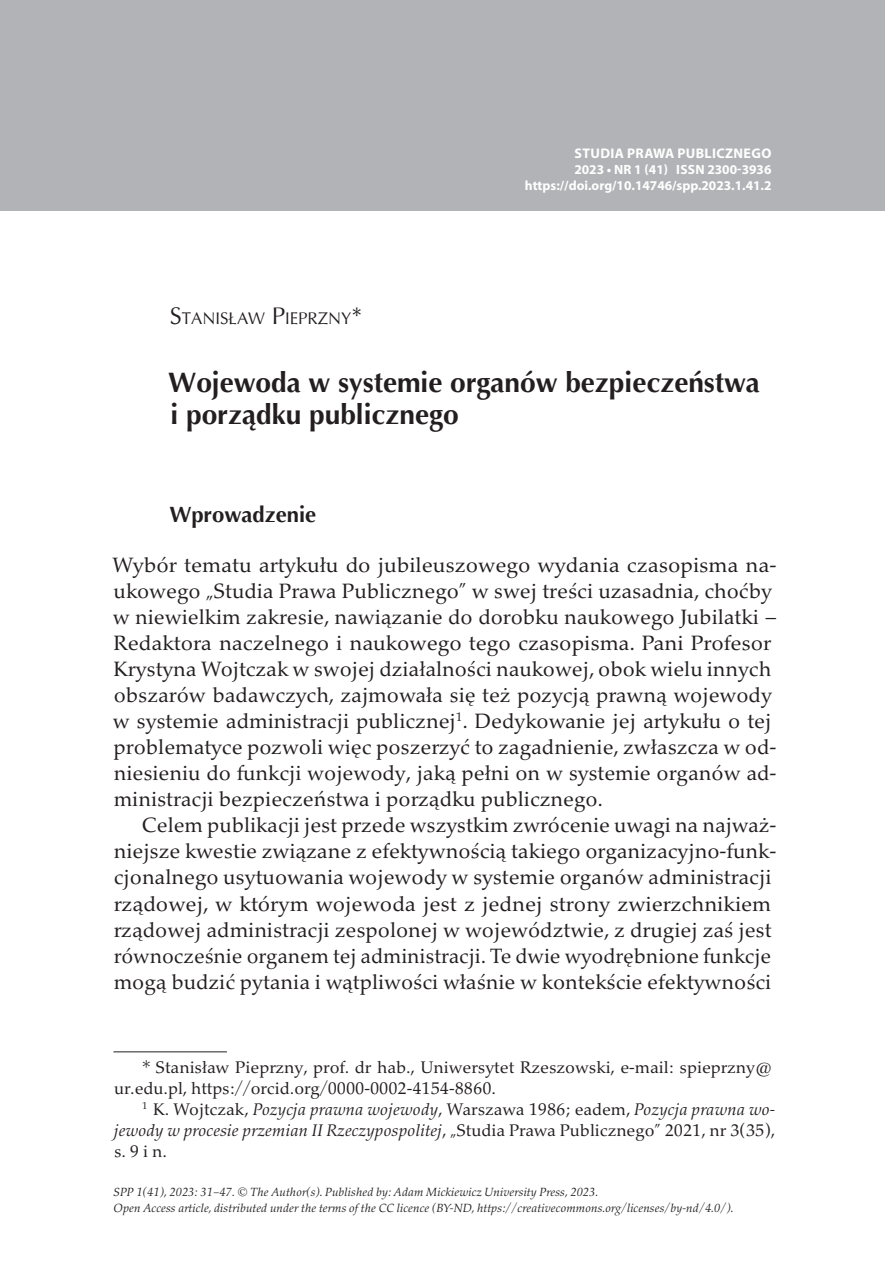
<style>
.page{position:relative;width:885px;height:1276px;background:#fff}
.page>*{position:absolute;margin:0;border:0;box-sizing:border-box;transform-origin:0 0}
.t1{font:700 28px/32px "Optima";color:#231f20}
.t2{font:700 22px "Optima";color:#231f20}
.t3{font:21px/26px "Palatino Nova Pro";color:#231f20}
.t4{font:italic 17px/21px "Palatino Nova Pro";color:#231f20;text-align:justify}
.t5{font:17px/21px "Palatino Nova Pro";color:#231f20}
.t6{font:16.8px "Optima";color:#231f20}
.t7{font:700 14px "Myriad Pro";letter-spacing:.025em;color:#fff}
.t8{font:700 13.4px "Myriad Pro";color:#fff}
.t9{font:italic 12px/16px "Palatino Nova Pro";color:#231f20}
.s1{font-size:24px}
.s2{font-style:normal}
</style>
<div class="page">
<div style="left:0;top:0;width:884px;height:211px;background:#b2b3b7"></div>
<hr style="left:113px;top:1051px;width:114px;height:1px;background:#231f20">
<p class="t7" style="left:574px;top:144px;width:198px">STUDIA PRAWA PUBLICZNEGO</p>
<p class="t8" style="left:574px;top:161px;width:198px">2023 • NR 1 (41) ISSN 2300-3936</p>
<p class="t6" style="left:170px;top:308px;width:194px"><span class="s1">S</span>TANISŁAW <span class="s1">P</span>IEPRZNY<span class="s1">*</span></p>
<p class="t8" style="left:525px;top:177px;width:248px">https://doi.org/10.14746/spp.2023.1.41.2</p>
<h1 class="t1" style="left:168px;top:367px;width:593px">Wojewoda w systemie organów bezpieczeństwa i porządku publicznego</h1>
<p class="t2" style="left:169px;top:501px;width:148px">Wprowadzenie</p>
<p class="t3" style="left:112px;top:553px;width:666px">Wybór tematu artykułu do jubileuszowego wydania czasopisma na&shy;ukowego „Studia Prawa Publicznego” w swej treści uzasadnia, choćby w niewielkim zakresie, nawiązanie do dorobku naukowego Jubilatki – Redaktora naczelnego i naukowego tego czasopisma. Pani Profesor Krystyna Wojtczak w swojej działalności naukowej, obok wielu innych obszarów badawczych, zajmowała się też pozycją prawną wojewody w systemie administracji publicznej<sup>1</sup>. Dedykowanie jej artykułu o tej problematyce pozwoli więc poszerzyć to zagadnienie, zwłaszcza w od&shy;niesieniu do funkcji wojewody, jaką pełni on w systemie organów ad&shy;ministracji bezpieczeństwa i porządku publicznego.</p>
<p class="t3" style="left:114px;top:813px;width:664px;text-indent:28px">Celem publikacji jest przede wszystkim zwrócenie uwagi na najważ&shy;niejsze kwestie związane z efektywnością takiego organizacyjno-funk&shy;cjonalnego usytuowania wojewody w systemie organów administracji rządowej, w którym wojewoda jest z jednej strony zwierzchnikiem rządowej administracji zespolonej w województwie, z drugiej zaś jest równocześnie organem tej administracji. Te dwie wyodrębnione funkcje mogą budzić pytania i wątpliwości właśnie w kontekście efektywności</p>
<p class="t5" style="left:114px;top:1057px;width:659px;text-indent:27px">* Stanisław Pieprzny, prof. dr hab., Uniwersytet Rzeszowski, e-mail: spieprzny@ ur.edu.pl, https://orcid.org/0000-0002-4154-8860.</p>
<p class="t4" style="left:114px;top:1099px;width:663px;text-indent:28px"><sup>1</sup> <span class="s2">K. Wojtczak,</span> Pozycja prawna wojewody<span class="s2">, Warszawa 1986; eadem,</span> Pozycja prawna wo&shy;jewody w procesie przemian II Rzeczypospolitej<span class="s2">, „Studia Prawa Publicznego” 2021, nr 3(35), s. 9 i n.</span></p>
<p class="t9" style="left:113px;top:1184px;width:622px">SPP 1(41), 2023: 31–47. © The Author(s). Published by: Adam Mickiewicz University Press, 2023.<br>Open Access article, distributed under the terms of the CC licence (BY-ND, https://creativecommons.org/licenses/by-nd/4.0/).</p>
</div>
